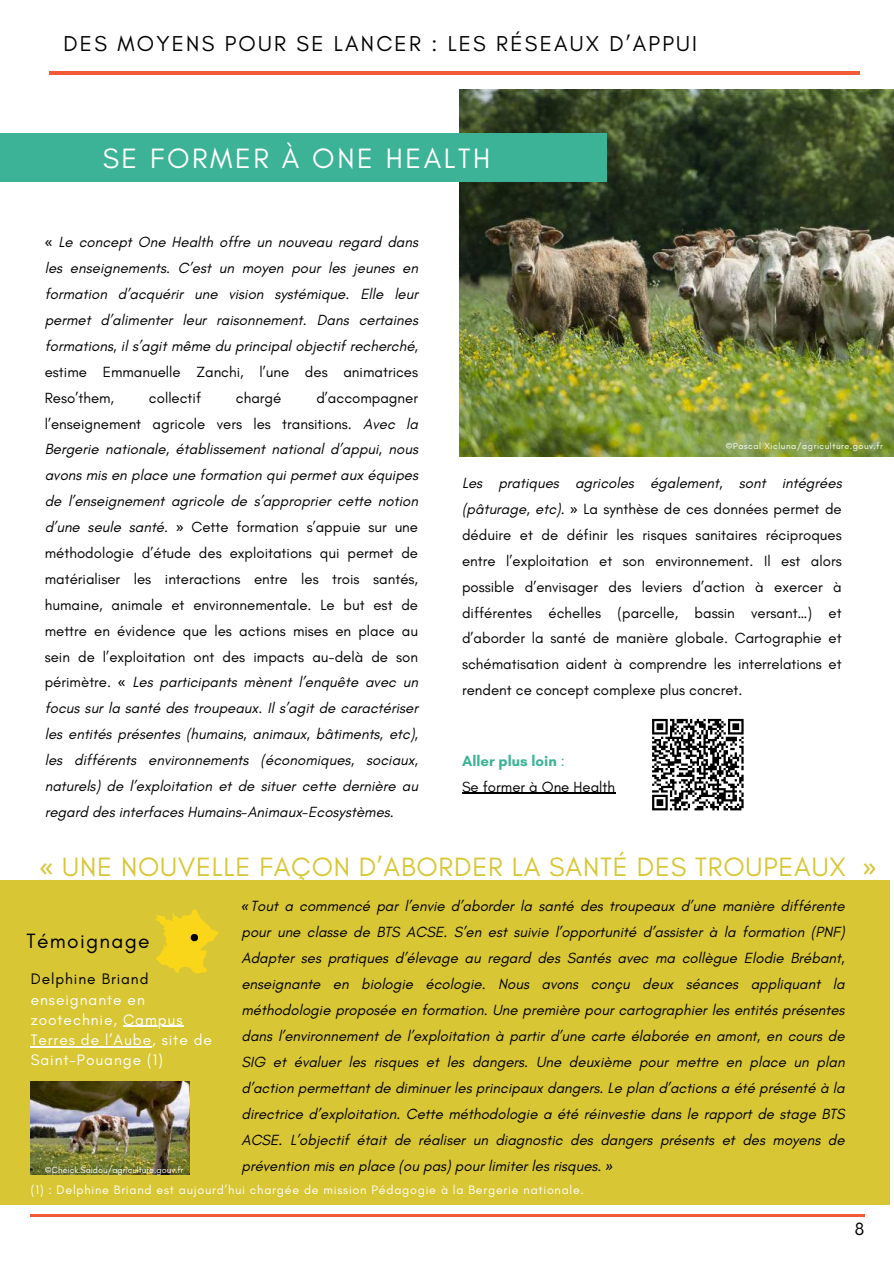
<style>
.page{position:relative;width:894px;height:1264px;background:#fff}
.page>*{position:absolute;margin:0;border:0;box-sizing:border-box;transform-origin:0 0}
.t1{font:28.5px "Glacial Indifference";letter-spacing:.09em;color:#fff}
.t2{font:27px "Glacial Indifference";letter-spacing:.03em;color:#d8c634}
.t3{font:21.9px "Glacial Indifference";letter-spacing:.1em;color:#000}
.t4{font:21px "Glacial Indifference";letter-spacing:.06em;color:#000}
.t5{font:18px "Glacial Indifference";color:#000}
.t6{font:15.45px/20.2px "Glacial Indifference";letter-spacing:.06em;color:#fff}
.t7{font:15.45px "Glacial Indifference";letter-spacing:.06em;color:#000}
.t8{font:italic 15px/25.8px "Glacial Indifference";color:#000;text-align:justify}
.t9{font:15px/25.8px "Glacial Indifference";color:#000;text-align:justify}
.t10{font:12.45px "Glacial Indifference";letter-spacing:.06em;color:#fff}
.t11{font:9px "Glacial Indifference";letter-spacing:.06em;color:#fff}
.t12{font:9px "Glacial Indifference";color:#fff}
.s1{font-family:"Noto Sans";font-style:normal}
.s2{font-style:normal}
.s3{font-style:italic}
.s4{font-family:"Noto Sans"}
.s5{font-weight:700;color:#3cb397}
.s6{color:#3cb397}
</style>
<div class="page">
<hr style="left:31px;top:1213px;width:833px;height:3px;background:#f35b36">
<hr style="left:49px;top:71px;width:810px;height:4px;background:#f35b36">
<img style="left:459px;top:89px;width:434px;height:367px">
<div style="left:0;top:133px;width:606px;height:48px;background:#3cb397"></div>
<div style="left:0;top:880px;width:889px;height:324px;background:#d8c634"></div>
<svg style="left:155px;top:909px;width:63px;height:64px"></svg>
<div style="left:191px;top:933px;width:7px;height:8px;background:#000;border-radius:50%"></div>
<img style="left:31px;top:1081px;width:158px;height:92px">
<svg style="left:652px;top:718px;width:92px;height:93px"></svg>
<hr style="left:123px;top:1025px;width:60px;height:2px;background:#fff">
<hr style="left:31px;top:1046px;width:121px;height:1px;background:#fff">
<hr style="left:462px;top:792px;width:153px;height:1px;background:#000">
<h3 class="t3" style="left:63px;top:30px;width:635px">DES MOYENS POUR SE LANCER : LES RÉSEAUX D’APPUI</h3>
<h1 class="t1" style="left:103px;top:141px;width:389px">SE FORMER À ONE HEALTH</h1>
<p class="t8" style="left:45px;top:229px;width:375px"><span class="s1">«</span> Le concept One Health offre un nouveau regard dans les enseignements. C’est un moyen pour les jeunes en formation d’acquérir une vision systémique. Elle leur permet d’alimenter leur raisonnement. Dans certaines formations, il s’agit même du principal objectif recherché<span class="s2">, estime Emmanuelle Zanchi, l’une des animatrices Reso’them,</span></p>
<p class="t8" style="left:45px;top:384px;width:375px;text-indent:271px"><span class="s2">d’accompagner l’enseignement agricole vers les transitions.</span> Avec la Bergerie nationale, établissement national d’appui, nous avons mis en place une formation qui permet aux équipes de l’enseignement agricole de s’approprier cette notion d’une seule santé. <span class="s1">»</span> <span class="s2">Cette formation s’appuie sur une méthodologie d’étude des exploitations qui permet de matérialiser les interactions entre les trois santés, humaine, animale et environnementale. Le but est de mettre en évidence que les actions mises en place au sein de l’exploitation ont des impacts au-delà de son périmètre.</span> <span class="s1">«</span> Les participants mènent l’enquête avec un focus sur la santé des troupeaux. Il s’agit de caractériser les entités présentes (humains, animaux, bâtiments, etc), les différents environnements (économiques, sociaux, naturels) de l’exploitation et de situer cette dernière au regard des interfaces Humains-Animaux-Ecosystèmes.</p>
<p class="t9" style="left:149px;top:384px;width:54px">collectif</p>
<p class="t9" style="left:236px;top:384px;width:47px">chargé</p>
<p class="t11" style="left:725px;top:441px;width:159px">©Pascal Xicluna/agriculture.gouv.fr</p>
<p class="t9" style="left:462px;top:470px;width:381px"><span class="s3">Les pratiques agricoles également, sont intégrées (pâturage, etc).</span> <span class="s4">»</span> La synthèse de ces données permet de déduire et de définir les risques sanitaires réciproques entre l’exploitation et son environnement. Il est alors possible d’envisager des leviers d’action à exercer à différentes échelles (parcelle, bassin versant…) et d’aborder la santé de manière globale. Cartographie et schématisation aident à comprendre les interrelations et rendent ce concept complexe plus concret.</p>
<p class="t9" style="left:462px;top:747px;width:155px"><span class="s5">Aller plus loin</span> <span class="s6">:<br></span>Se former à One Health</p>
<h2 class="t2" style="left:40px;top:850px;width:838px"><span class="s4">«</span> UNE NOUVELLE FAÇON D’ABORDER LA SANTÉ DES TROUPEAUX <span class="s4">»</span></h2>
<p class="t8" style="left:241px;top:892px;width:604px"><span class="s4">«</span> Tout a commencé par l’envie d’aborder la santé des troupeaux d’une manière différente pour une classe de BTS ACSE. S’en est suivie l’opportunité d’assister à la formation (PNF)<br>Adapter ses pratiques d’élevage au regard des Santés avec ma collègue Elodie Brébant, enseignante en biologie écologie. Nous avons conçu deux séances appliquant la méthodologie proposée en formation. Une première pour cartographier les entités présentes dans l’environnement de l’exploitation à partir d’une carte élaborée en amont, en cours de SIG et évaluer les risques et les dangers. Une deuxième pour mettre en place un plan d’action permettant de diminuer les principaux dangers. Le plan d’actions a été présenté à la directrice d’exploitation. Cette méthodologie a été réinvestie dans le rapport de stage BTS ACSE. L’objectif était de réaliser un diagnostic des dangers présents et des moyens de prévention mis en place (ou pas) pour limiter les risques. <span class="s4">»</span></p>
<h3 class="t4" style="left:27px;top:928px;width:124px">Témoignage</h3>
<p class="t7" style="left:31px;top:969px;width:119px">Delphine Briand</p>
<p class="t6" style="left:31px;top:989px;width:183px">enseignante en zootechnie, Campus<br>Terres de l’Aube, site de<br>Saint-Pouange (1)</p>
<p class="t12" style="left:45px;top:1164px;width:140px">©Cheick.Saidou/agriculture.gouv.fr</p>
<p class="t10" style="left:31px;top:1181px;width:554px">(1) : Delphine Briand est aujourd’hui chargée de mission Pédagogie à la Bergerie nationale.</p>
<p class="t5" style="left:854px;top:1217px;width:11px">8</p>
</div>
